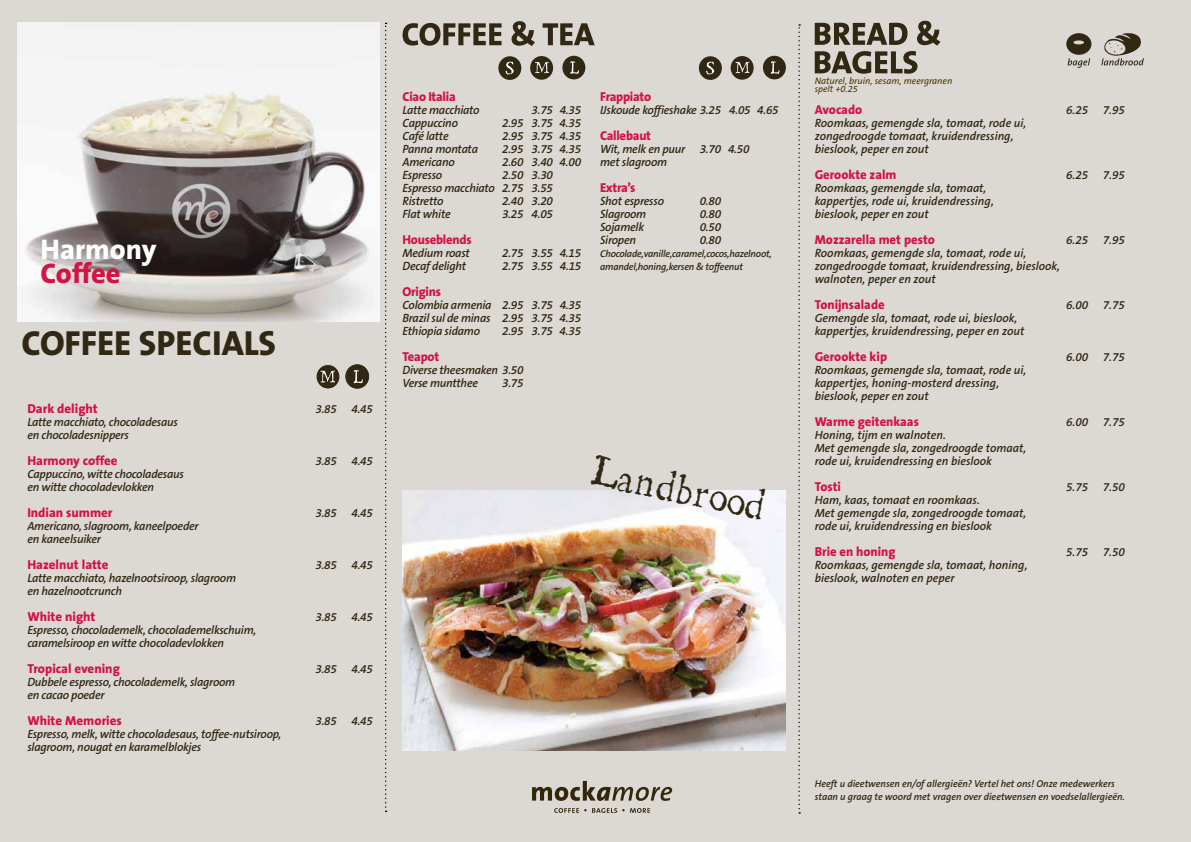
<style>
.page{position:relative;width:1191px;height:842px;background:#dcd8d4}
.page>*{position:absolute;margin:0;border:0;box-sizing:border-box;transform-origin:0 0}
.t1{font:36px "Linotype Compendio";color:#312813}
.t2{font:800 35.1px "The Sans";color:#312813}
.t3{font:800 28.6px "The Sans";color:#fff}
.t4{font:800 28.6px "The Sans";letter-spacing:-.02em;color:#d31245}
.t5{font:800 13px "The Sans";color:#d31245}
.t6{font:800 13px "The Sans";letter-spacing:-.02em;color:#d31245}
.t7{font:italic 600 12px/13px "The Sans B6";letter-spacing:-.02em;color:#312813}
.t8{font:italic 600 12px/13px "The Sans B6";color:#312813}
.t9{font:italic 600 10px/13px "The Sans B6";color:#312813}
.t10{font:italic 600 10px/13px "The Sans B6";letter-spacing:-.02em;color:#312813}
.t11{font:italic 9.4px "The Sans B5 Plain";color:#4b3900}
.t12{font:italic 9.2px "The Sans B5 Plain";color:#4b3900}
</style>
<div class="page">
<img style="left:402px;top:490px;width:383px;height:260px">
<div style="left:498px;top:56px;width:23px;height:24px;background:#312813;border-radius:50%"></div>
<div style="left:530px;top:56px;width:23px;height:24px;background:#312813;border-radius:50%"></div>
<svg style="left:505px;top:62px;width:9px;height:12px"></svg>
<svg style="left:535px;top:62px;width:14px;height:11px"></svg>
<div style="left:562px;top:56px;width:23px;height:23px;background:#312813;border-radius:50%"></div>
<svg style="left:570px;top:61px;width:9px;height:13px"></svg>
<div style="left:699px;top:56px;width:23px;height:24px;background:#312813;border-radius:50%"></div>
<div style="left:730px;top:56px;width:23px;height:24px;background:#312813;border-radius:50%"></div>
<svg style="left:706px;top:62px;width:8px;height:12px"></svg>
<svg style="left:735px;top:62px;width:14px;height:11px"></svg>
<div style="left:763px;top:56px;width:23px;height:23px;background:#312813;border-radius:50%"></div>
<svg style="left:771px;top:61px;width:8px;height:13px"></svg>
<svg style="left:402px;top:21px;width:193px;height:25px"></svg>
<svg style="left:814px;top:21px;width:126px;height:53px"></svg>
<img style="left:18px;top:23px;width:362px;height:298px">
<div style="left:316px;top:365px;width:23px;height:23px;background:#312813;border-radius:50%"></div>
<div style="left:346px;top:365px;width:23px;height:23px;background:#312813;border-radius:50%"></div>
<div style="left:346px;top:365px;width:23px;height:23px;border:1px solid #312813;border-radius:50%"></div>
<svg style="left:320px;top:371px;width:15px;height:12px"></svg>
<svg style="left:354px;top:370px;width:9px;height:14px"></svg>
<svg style="left:798px;top:24px;width:2px;height:790px"></svg>
<svg style="left:385px;top:23px;width:2px;height:789px"></svg>
<svg style="left:532px;top:781px;width:140px;height:20px"></svg>
<svg style="left:554px;top:808px;width:32px;height:5px"></svg>
<svg style="left:592px;top:808px;width:32px;height:5px"></svg>
<svg style="left:630px;top:808px;width:20px;height:5px"></svg>
<svg style="left:1066px;top:33px;width:25px;height:35px"></svg>
<svg style="left:1101px;top:33px;width:43px;height:32px"></svg>
<h3 class="t3" style="left:41px;top:225px;width:117px">Harmony</h3>
<h3 class="t4" style="left:41px;top:250px;width:82px">Coffee</h3>
<h2 class="t2" style="left:22px;top:313px;width:256px">COFFEE SPECIALS</h2>
<p class="t5" style="left:27px;top:398px;width:72px">Dark delight</p>
<p class="t7" style="left:315px;top:403px;width:59px">3.85 4.45</p>
<p class="t7" style="left:27px;top:416px;width:152px">Latte macchiato, chocoladesaus en chocoladesnippers</p>
<p class="t5" style="left:27px;top:450px;width:92px">Harmony coffee</p>
<p class="t7" style="left:315px;top:455px;width:59px">3.85 4.45</p>
<p class="t7" style="left:27px;top:468px;width:158px">Cappuccino, witte chocoladesaus en witte chocoladevlokken</p>
<p class="t5" style="left:27px;top:502px;width:87px">Indian summer</p>
<p class="t7" style="left:315px;top:507px;width:59px">3.85 4.45</p>
<p class="t7" style="left:27px;top:520px;width:173px">Americano, slagroom, kaneelpoeder en kaneelsuiker</p>
<p class="t5" style="left:27px;top:554px;width:83px">Hazelnut latte</p>
<p class="t7" style="left:315px;top:559px;width:59px">3.85 4.45</p>
<p class="t7" style="left:27px;top:572px;width:210px">Latte macchiato, hazelnootsiroop, slagroom en hazelnootcrunch</p>
<p class="t5" style="left:27px;top:606px;width:70px">White night</p>
<p class="t7" style="left:315px;top:611px;width:59px">3.85 4.45</p>
<p class="t7" style="left:27px;top:624px;width:230px">Espresso, chocolademelk, chocolademelkschuim, caramelsiroop en witte chocoladevlokken</p>
<p class="t5" style="left:27px;top:658px;width:94px">Tropical evening</p>
<p class="t7" style="left:315px;top:663px;width:59px">3.85 4.45</p>
<p class="t7" style="left:27px;top:676px;width:209px">Dubbele espresso, chocolademelk, slagroom en cacao poeder</p>
<p class="t5" style="left:27px;top:710px;width:96px">White Memories</p>
<p class="t7" style="left:315px;top:715px;width:59px">3.85 4.45</p>
<p class="t7" style="left:27px;top:728px;width:255px">Espresso, melk, witte chocoladesaus, toffee-nutsiroop, slagroom, nougat en karamelblokjes</p>
<p class="t6" style="left:402px;top:86px;width:55px">Ciao Italia</p>
<p class="t7" style="left:402px;top:104px;width:79px">Latte macchiato</p>
<p class="t7" style="left:531px;top:104px;width:51px">3.75 4.35</p>
<p class="t7" style="left:402px;top:117px;width:57px">Cappuccino</p>
<p class="t7" style="left:502px;top:117px;width:81px">2.95 3.75 4.35</p>
<p class="t7" style="left:402px;top:130px;width:48px">Café latte</p>
<p class="t7" style="left:502px;top:130px;width:81px">2.95 3.75 4.35</p>
<p class="t7" style="left:402px;top:143px;width:77px">Panna montata</p>
<p class="t7" style="left:502px;top:143px;width:81px">2.95 3.75 4.35</p>
<p class="t7" style="left:402px;top:156px;width:54px">Americano</p>
<p class="t7" style="left:502px;top:156px;width:81px">2.60 3.40 4.00</p>
<p class="t7" style="left:402px;top:169px;width:41px">Espresso</p>
<p class="t7" style="left:402px;top:169px;width:152px;text-align:justify;text-indent:100px">2.50 3.30<br>Espresso macchiato 2.75 3.55<br>Ristretto</p>
<p class="t7" style="left:502px;top:195px;width:52px">2.40 3.20</p>
<p class="t7" style="left:402px;top:208px;width:50px">Flat white</p>
<p class="t7" style="left:502px;top:208px;width:52px">3.25 4.05</p>
<p class="t6" style="left:402px;top:229px;width:71px">Houseblends</p>
<p class="t7" style="left:402px;top:247px;width:69px">Medium roast</p>
<p class="t7" style="left:502px;top:247px;width:81px">2.75 3.55 4.15</p>
<p class="t7" style="left:402px;top:260px;width:65px">Decaf delight</p>
<p class="t7" style="left:502px;top:260px;width:81px">2.75 3.55 4.15</p>
<p class="t6" style="left:402px;top:281px;width:40px">Origins</p>
<p class="t7" style="left:402px;top:299px;width:180px;text-align:justify">Colombia armenia 2.95 3.75 4.35<br>Brazil sul de minas 2.95 3.75 4.35<br>Ethiopia sidamo</p>
<p class="t7" style="left:502px;top:325px;width:81px">2.95 3.75 4.35</p>
<p class="t5" style="left:402px;top:346px;width:38px">Teapot</p>
<p class="t7" style="left:402px;top:364px;width:123px">Diverse theesmaken 3.50<br>Verse muntthee</p>
<p class="t7" style="left:502px;top:377px;width:23px">3.75</p>
<p class="t6" style="left:600px;top:86px;width:52px">Frappiato</p>
<p class="t7" style="left:600px;top:104px;width:180px">IJskoude koffieshake 3.25 4.05 4.65</p>
<p class="t6" style="left:600px;top:125px;width:52px">Callebaut</p>
<p class="t7" style="left:600px;top:143px;width:151px">Wit, melk en puur 3.70 4.50 met slagroom</p>
<p class="t5" style="left:600px;top:177px;width:37px">Extra’s</p>
<p class="t7" style="left:600px;top:195px;width:66px">Shot espresso</p>
<p class="t7" style="left:699px;top:195px;width:23px">0.80</p>
<p class="t7" style="left:600px;top:208px;width:48px">Slagroom</p>
<p class="t7" style="left:699px;top:208px;width:23px">0.80</p>
<p class="t7" style="left:600px;top:221px;width:45px">Sojamelk</p>
<p class="t7" style="left:699px;top:221px;width:23px">0.50</p>
<p class="t7" style="left:600px;top:234px;width:37px">Siropen</p>
<p class="t7" style="left:699px;top:234px;width:23px">0.80</p>
<p class="t10" style="left:600px;top:247px;width:173px">Chocolade,vanille,caramel,cocos,hazelnoot, amandel,honing,kersen &amp; toffeenut</p>
<h1 class="t1" style="left:598px;top:443px;width:178px;rotate:11deg">Landbrood</h1>
<p class="t11" style="left:814px;top:76px;width:139px">Naturel, bruin, sesam, meergranen</p>
<p class="t12" style="left:814px;top:84px;width:45px">spelt +0.25</p>
<p class="t5" style="left:814px;top:99px;width:49px">Avocado</p>
<p class="t7" style="left:1066px;top:104px;width:60px">6.25 7.95</p>
<p class="t8" style="left:814px;top:117px;width:213px">Roomkaas, gemengde sla, tomaat, rode ui, zongedroogde tomaat, kruidendressing, bieslook, peper en zout</p>
<p class="t5" style="left:814px;top:164px;width:83px">Gerookte zalm</p>
<p class="t7" style="left:1066px;top:169px;width:60px">6.25 7.95</p>
<p class="t8" style="left:814px;top:182px;width:181px">Roomkaas, gemengde sla, tomaat, kappertjes, rode ui, kruidendressing, bieslook, peper en zout</p>
<p class="t5" style="left:814px;top:229px;width:122px">Mozzarella met pesto</p>
<p class="t7" style="left:1066px;top:234px;width:60px">6.25 7.95</p>
<p class="t8" style="left:814px;top:247px;width:247px">Roomkaas, gemengde sla, tomaat, rode ui, zongedroogde tomaat, kruidendressing, bieslook, walnoten, peper en zout</p>
<p class="t5" style="left:814px;top:294px;width:71px">Tonijnsalade</p>
<p class="t7" style="left:1066px;top:299px;width:60px">6.00 7.75</p>
<p class="t8" style="left:814px;top:312px;width:211px">Gemengde sla, tomaat, rode ui, bieslook, kappertjes, kruidendressing, peper en zout</p>
<p class="t5" style="left:814px;top:346px;width:74px">Gerookte kip</p>
<p class="t7" style="left:1066px;top:351px;width:60px">6.00 7.75</p>
<p class="t8" style="left:814px;top:364px;width:213px">Roomkaas, gemengde sla, tomaat, rode ui, kappertjes, honing-mosterd dressing, bieslook, peper en zout</p>
<p class="t5" style="left:814px;top:411px;width:106px">Warme geitenkaas</p>
<p class="t7" style="left:1066px;top:416px;width:60px">6.00 7.75</p>
<p class="t8" style="left:814px;top:429px;width:213px">Honing, tijm en walnoten.<br>Met gemengde sla, zongedroogde tomaat, rode ui, kruidendressing en bieslook</p>
<p class="t5" style="left:814px;top:476px;width:28px">Tosti</p>
<p class="t7" style="left:1066px;top:481px;width:60px">5.75 7.50</p>
<p class="t8" style="left:814px;top:494px;width:213px">Ham, kaas, tomaat en roomkaas.<br>Met gemengde sla, zongedroogde tomaat, rode ui, kruidendressing en bieslook</p>
<p class="t5" style="left:814px;top:541px;width:82px">Brie en honing</p>
<p class="t7" style="left:1066px;top:546px;width:60px">5.75 7.50</p>
<p class="t8" style="left:814px;top:559px;width:214px">Roomkaas, gemengde sla, tomaat, honing, bieslook, walnoten en peper</p>
<p class="t9" style="left:814px;top:778px;width:312px">Heeft u dieetwensen en/of allergieën? Vertel het ons! Onze medewerkers staan u graag te woord met vragen over dieetwensen en voedselallergieën.</p>
</div>
